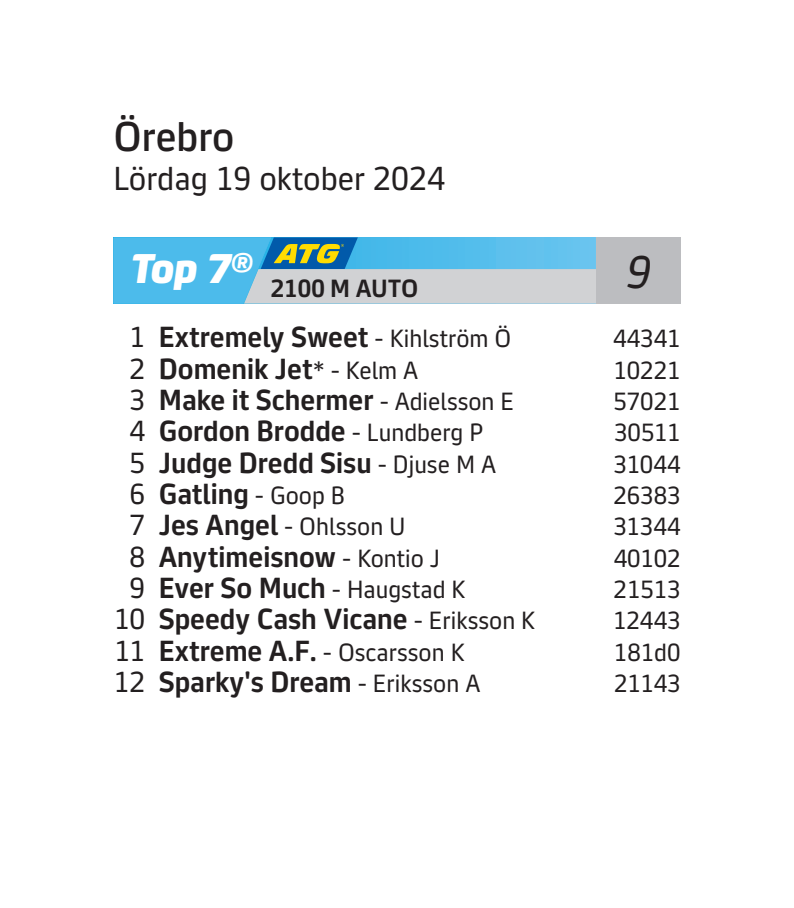
<style>
.page{position:relative;width:794px;height:908px;background:#fff}
.page>*{position:absolute;margin:0;border:0;box-sizing:border-box;transform-origin:0 0}
.t1{font:italic 44px "ATG Text";color:#231f20}
.t2{font:500 40px "ATG Text";color:#231f20}
.t3{font:40px "ATG Rubrik";color:#fff}
.t4{font:32px "ATG Text";color:#231f20}
.HorseAndRider{font:700 28px "ATG Text";color:#231f20}
.S_REKORD{font:28px "ATG Text";color:#231f20}
.S_REKORD-2{font:24px "ATG Text";color:#231f20}
.HorseAndRider-2{font:24px "ATG Text";color:#231f20}
.t5{font:700 24px "ATG Text";color:#231f20}
.s1{font-weight:400;font-size:24px}
.s2{font-weight:700;font-size:28px}
</style>
<div class="page">
<div style="left:595px;top:237px;width:85px;height:66px;background:#bcbdc0"></div>
<svg style="left:113px;top:237px;width:483px;height:66px"></svg>
<p class="t2" style="left:113px;top:113px;width:122px">Örebro</p>
<p class="t4" style="left:113px;top:159px;width:333px">Lördag 19 oktober 2024</p>
<p class="t3" style="left:131px;top:245px;width:122px">Top 7®</p>
<p class="S_REKORD" style="left:129px;top:320px;width:17px">1</p>
<p class="HorseAndRider" style="left:159px;top:320px;width:354px">Extremely Sweet <span class="s1">- Kihlström Ö</span></p>
<p class="S_REKORD-2" style="left:613px;top:324px;width:69px">44341</p>
<p class="S_REKORD" style="left:129px;top:352px;width:17px">2</p>
<p class="HorseAndRider" style="left:159px;top:351px;width:261px">Domenik Jet<span class="s1">* - Kelm A</span></p>
<p class="S_REKORD-2" style="left:613px;top:356px;width:68px">10221</p>
<p class="S_REKORD" style="left:129px;top:383px;width:17px">3</p>
<p class="HorseAndRider" style="left:159px;top:383px;width:357px">Make it Schermer <span class="s1">- Adielsson E</span></p>
<p class="S_REKORD-2" style="left:613px;top:387px;width:69px">57021</p>
<p class="S_REKORD" style="left:129px;top:414px;width:17px">4</p>
<p class="HorseAndRider" style="left:159px;top:414px;width:326px">Gordon Brodde <span class="s1">- Lundberg P</span></p>
<p class="S_REKORD-2" style="left:614px;top:418px;width:68px">30511</p>
<p class="S_REKORD" style="left:129px;top:446px;width:17px">5</p>
<p class="HorseAndRider" style="left:159px;top:445px;width:339px">Judge Dredd Sisu <span class="s1">- Djuse M A</span></p>
<p class="S_REKORD-2" style="left:613px;top:449px;width:68px">31044</p>
<p class="S_REKORD" style="left:129px;top:477px;width:17px">6</p>
<p class="HorseAndRider" style="left:159px;top:477px;width:188px">Gatling <span class="s1">- Goop B</span></p>
<p class="S_REKORD-2" style="left:613px;top:481px;width:69px">26383</p>
<p class="S_REKORD" style="left:129px;top:508px;width:17px">7</p>
<p class="HorseAndRider-2" style="left:159px;top:512px;width:248px"><span class="s2">Jes Angel</span> - Ohlsson U</p>
<p class="S_REKORD-2" style="left:613px;top:512px;width:69px">31344</p>
<p class="S_REKORD" style="left:129px;top:540px;width:17px">8</p>
<p class="HorseAndRider" style="left:159px;top:539px;width:283px">Anytimeisnow <span class="s1">- Kontio J</span></p>
<p class="S_REKORD-2" style="left:614px;top:543px;width:68px">40102</p>
<p class="S_REKORD" style="left:129px;top:571px;width:17px">9</p>
<p class="HorseAndRider" style="left:159px;top:570px;width:308px">Ever So Much <span class="s1">- Haugstad K</span></p>
<p class="S_REKORD-2" style="left:613px;top:575px;width:68px">21513</p>
<p class="S_REKORD" style="left:114px;top:602px;width:33px">10</p>
<p class="HorseAndRider" style="left:159px;top:602px;width:378px">Speedy Cash Vicane <span class="s1">- Eriksson K</span></p>
<p class="S_REKORD-2" style="left:613px;top:606px;width:69px">12443</p>
<p class="S_REKORD" style="left:114px;top:633px;width:32px">11</p>
<p class="HorseAndRider" style="left:159px;top:633px;width:308px">Extreme A.F. <span class="s1">- Oscarsson K</span></p>
<p class="S_REKORD-2" style="left:614px;top:637px;width:68px">181d0</p>
<p class="S_REKORD" style="left:114px;top:665px;width:33px">12</p>
<p class="HorseAndRider" style="left:159px;top:664px;width:323px">Sparky's Dream <span class="s1">- Eriksson A</span></p>
<p class="S_REKORD-2" style="left:614px;top:669px;width:68px">21143</p>
<p class="t1" style="left:626px;top:246px;width:26px">9</p>
<p class="t5" style="left:271px;top:274px;width:149px">2100 M AUTO</p>
</div>
